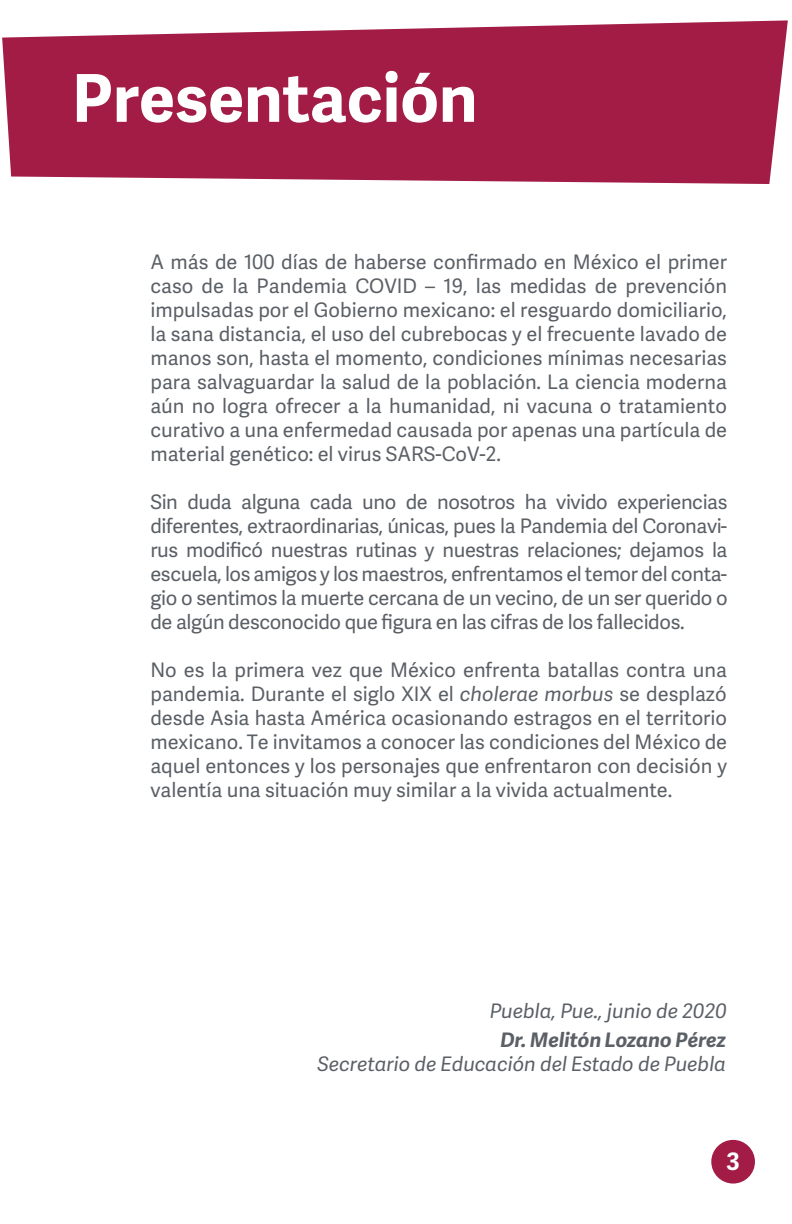
<style>
.page{position:relative;width:792px;height:1224px;background:#fff}
.page>*{position:absolute;margin:0;border:0;box-sizing:border-box;transform-origin:0 0}
.t1{font:700 66px "Adelle Sans";color:#fff}
.t2{font:700 24px "Adelle Sans";color:#fff}
.t3{font:20px/24px "Adelle Sans";color:#5b6066;text-align:justify}
.t4{font:italic 20px "Adelle Sans";color:#5b6066}
.t5{font:italic 700 20px "Adelle Sans";color:#5b6066}
.s1{font-style:italic}
</style>
<div class="page">
<svg style="left:2px;top:20px;width:786px;height:164px;background:#aa3157"></svg>
<div style="left:711px;top:1140px;width:44px;height:44px;background:#a21c46;border-radius:50%"></div>
<h1 class="t1" style="left:72px;top:50px;width:407px">Presentación</h1>
<p class="t3" style="left:150px;top:250px;width:578px">A más de 100 días de haberse confirmado en México el primer caso de la Pandemia COVID – 19, las medidas de prevención impulsadas por el Gobierno mexicano: el resguardo domiciliario, la sana distancia, el uso del cubrebocas y el frecuente lavado de manos son, hasta el momento, condiciones mínimas necesarias para salvaguardar la salud de la población. La ciencia moderna aún no logra ofrecer a la humanidad, ni vacuna o tratamiento curativo a una enfermedad causada por apenas una partícula de material genético: el virus SARS-CoV-2.</p>
<p class="t3" style="left:150px;top:490px;width:579px">Sin duda alguna cada uno de nosotros ha vivido experiencias diferentes, extraordinarias, únicas, pues la Pandemia del Coronavi&shy;rus modificó nuestras rutinas y nuestras relaciones; dejamos la escuela, los amigos y los maestros, enfrentamos el temor del conta&shy;gio o sentimos la muerte cercana de un vecino, de un ser querido o de algún desconocido que figura en las cifras de los fallecidos.</p>
<p class="t3" style="left:150px;top:658px;width:578px">No es la primera vez que México enfrenta batallas contra una pandemia. Durante el siglo XIX el <span class="s1">cholerae morbus</span> se desplazó desde Asia hasta América ocasionando estragos en el territorio mexicano. Te invitamos a conocer las condiciones del México de aquel entonces y los personajes que enfrentaron con decisión y valentía una situación muy similar a la vivida actualmente.</p>
<p class="t4" style="left:490px;top:997px;width:239px">Puebla, Pue., junio de 2020</p>
<p class="t5" style="left:500px;top:1025px;width:227px">Dr. Melitón Lozano Pérez</p>
<p class="t4" style="left:318px;top:1049px;width:410px">Secretario de Educación del Estado de Puebla</p>
<p class="t2" style="left:726px;top:1144px;width:15px">3</p>
</div>
